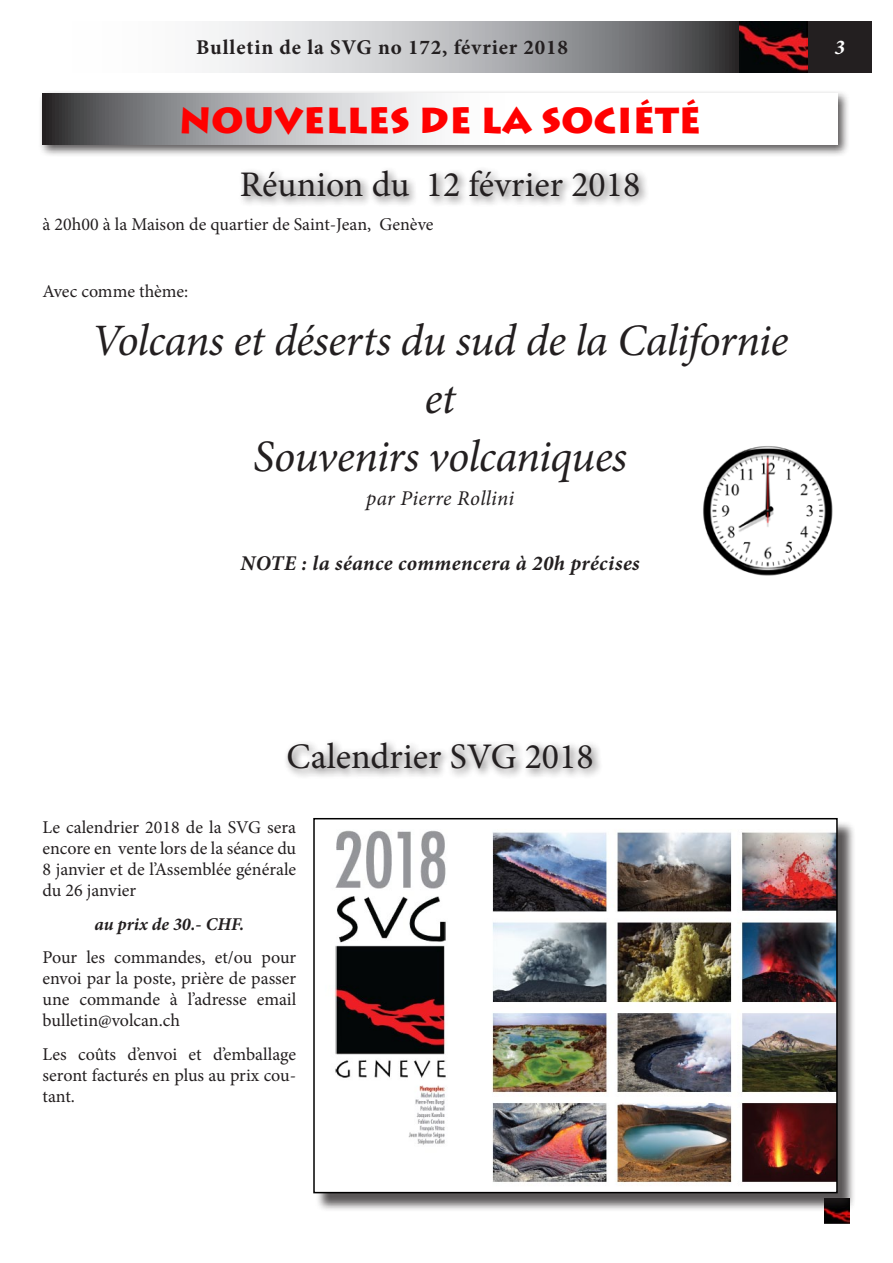
<style>
.page{position:relative;width:893px;height:1263px;background:#fff}
.page>*{position:absolute;margin:0;border:0;box-sizing:border-box;transform-origin:0 0}
.Texte_Article{font:italic 45px "Minion Pro";letter-spacing:-.015em;color:#231f20}
.Titre_Article{font:36px "Minion Pro";color:#231f20}
.Titre_rubrique{font:700 36px "Lithograph";color:#f00}
.Texte_Article-2{font:italic 700 21px "Minion Pro";letter-spacing:.02em;color:#231f20}
.t1{font:700 21px "Minion Pro";letter-spacing:.04em;color:#231f20}
.Texte_Article-3{font:italic 21px "Minion Pro";letter-spacing:.015em;color:#231f20}
.titre_bulletin{font:italic 700 21px "Minion Pro";color:#fff}
.Texte_Article-4{font:18px/21px "Minion Pro";color:#231f20;text-align:justify}
.Texte_Article-5{font:italic 700 18px "Minion Pro";color:#231f20}
</style>
<div class="page">
<div style="left:39px;top:90px;width:811px;height:67px;background:#231f20;opacity:.75"></div>
<svg style="left:43px;top:94px;width:795px;height:51px"></svg>
<div style="left:237px;top:166px;width:412px;height:42px;background:#231f20;opacity:.75"></div>
<img style="left:703px;top:446px;width:130px;height:130px">
<img style="left:824px;top:1212px;width:26px;height:12px">
<div style="left:315px;top:820px;width:542px;height:392px;background:#231f20;opacity:.75"></div>
<img style="left:316px;top:821px;width:519px;height:369px">
<div style="left:313px;top:818px;width:525px;height:375px;border:2px solid #000"></div>
<div style="left:283px;top:737px;width:320px;height:42px;background:#231f20;opacity:.75"></div>
<svg style="left:209px;top:21px;width:663px;height:51px;background:#9c9c9e"></svg>
<img style="left:740px;top:21px;width:68px;height:51px">
<p class="t1" style="left:196px;top:33px;width:373px">Bulletin de la SVG no 172, février 2018</p>
<p class="titre_bulletin" style="left:835px;top:33px;width:12px">3</p>
<p class="Titre_rubrique" style="left:179px;top:97px;width:524px">NOUVELLES DE LA SOCIÉTÉ</p>
<p class="Titre_Article" style="left:240px;top:160px;width:402px">Réunion du 12 février 2018</p>
<p class="Texte_Article-4" style="left:43px;top:214px;width:392px">à 20h00 à la Maison de quartier de Saint-Jean, Genève</p>
<p class="Texte_Article-4" style="left:43px;top:281px;width:147px">Avec comme thème:</p>
<p class="Texte_Article" style="left:92px;top:310px;width:698px">Volcans et déserts du sud de la Californie</p>
<p class="Texte_Article" style="left:425px;top:368px;width:33px">et</p>
<p class="Texte_Article" style="left:253px;top:426px;width:375px">Souvenirs volcaniques</p>
<p class="Texte_Article-3" style="left:366px;top:483px;width:149px">par Pierre Rollini</p>
<p class="Texte_Article-2" style="left:241px;top:548px;width:401px">NOTE : la séance commencera à 20h précises</p>
<p class="Titre_Article" style="left:286px;top:732px;width:309px">Calendrier SVG 2018</p>
<p class="Texte_Article-4" style="left:43px;top:816px;width:255px">Le calendrier 2018 de la SVG sera encore en vente lors de la séance du 8 janvier et de l’Assemblée générale du 26 janvier</p>
<p class="Texte_Article-5" style="left:95px;top:911px;width:151px">au prix de 30.- CHF.</p>
<p class="Texte_Article-4" style="left:43px;top:947px;width:255px">Pour les commandes, et/ou pour envoi par la poste, prière de passer une commande à l’adresse email bulletin@volcan.ch</p>
<p class="Texte_Article-4" style="left:43px;top:1044px;width:255px">Les coûts d’envoi et d’emballage seront facturés en plus au prix cou&shy;tant.</p>
</div>
